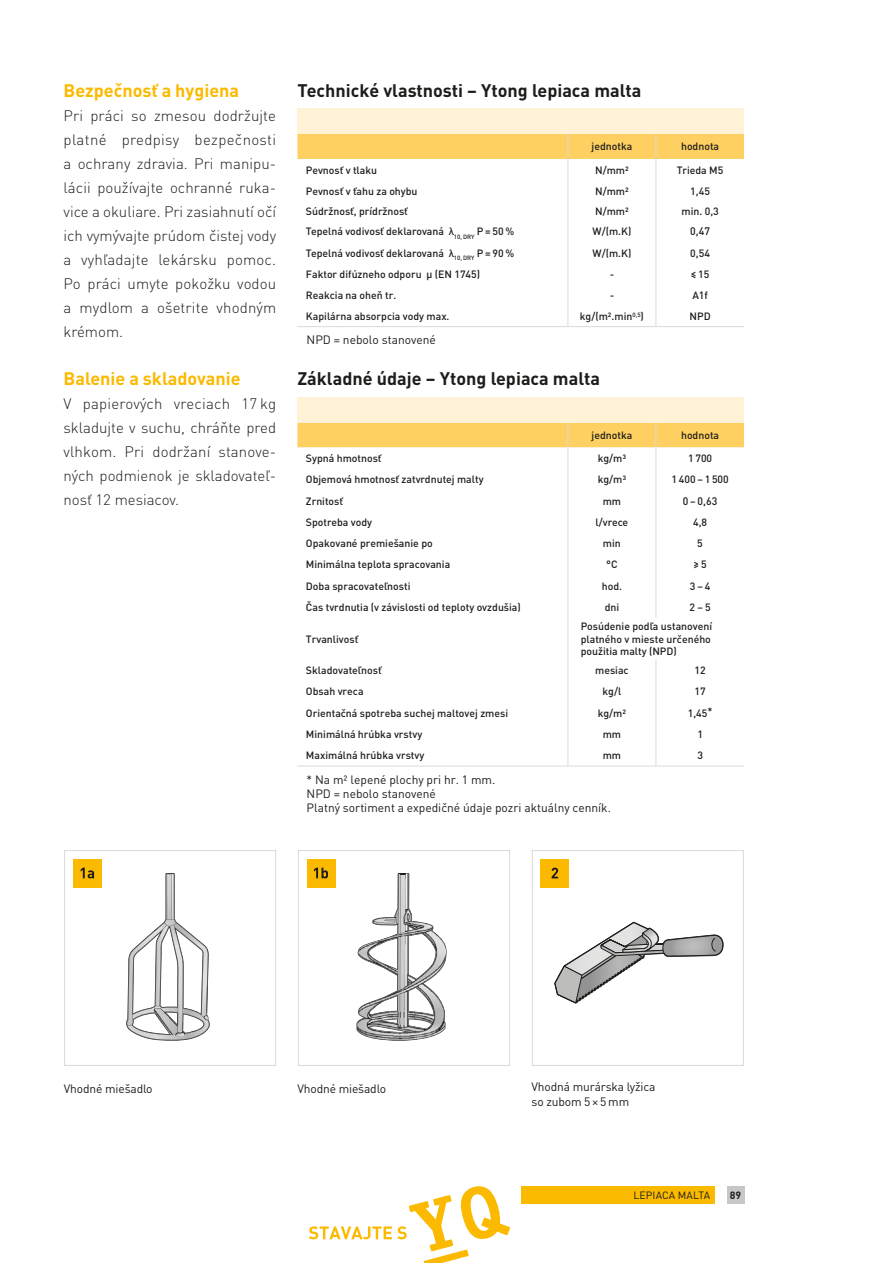
<style>
.page{position:relative;width:893px;height:1263px;background:#fff}
.page>*{position:absolute;margin:0;border:0;box-sizing:border-box;transform-origin:0 0}
.t1{font:700 18px "DIN Pro";color:#1d1d1b}
.t2{font:700 18px "DIN Pro";color:#fbba00}
.t3{font:300 15px/24px "DIN Pro";color:#1d1d1b;text-align:justify}
.t4{font:12px/14.4px "DIN Pro";color:#1d1d1b}
.t5{font:500 10.8px "DIN Pro";color:#1d1d1b}
.t6{font:500 10.5px/12.6px "DIN Pro";color:#1d1d1b}
.t7{font:10.5px "DIN Pro";letter-spacing:.01em;color:#1d1d1b}
.t8{font:700 10.5px "DIN Pro";color:#1d1d1b}
.s1{font-size:10.5px}
</style>
<div class="page">
<div style="left:727px;top:1186px;width:17px;height:17px;background:#c7c7c6"></div>
<svg style="left:356px;top:873px;width:57px;height:168px"></svg>
<img style="left:402px;top:874px;width:44px;height:166px">
<img style="left:357px;top:933px;width:45px;height:107px">
<svg style="left:126px;top:873px;width:84px;height:168px"></svg>
<img style="left:154px;top:1008px;width:54px;height:28px">
<svg style="left:554px;top:922px;width:170px;height:82px"></svg>
<div style="left:64px;top:850px;width:212px;height:216px;border:1px solid #dadada"></div>
<div style="left:298px;top:850px;width:212px;height:216px;border:1px solid #dadada"></div>
<div style="left:532px;top:850px;width:212px;height:216px;border:1px solid #dadada"></div>
<div style="left:73px;top:859px;width:28px;height:28px;background:#fbba00"></div>
<svg style="left:81px;top:868px;width:13px;height:10px"></svg>
<div style="left:307px;top:859px;width:28px;height:28px;background:#fbba00"></div>
<svg style="left:314px;top:868px;width:14px;height:10px"></svg>
<div style="left:541px;top:859px;width:28px;height:28px;background:#fbba00"></div>
<svg style="left:552px;top:868px;width:6px;height:10px"></svg>
<svg style="left:297px;top:134px;width:447px;height:192px"></svg>
<hr style="left:297px;top:326px;width:447px;height:1px;background:#dadada">
<div style="left:297px;top:108px;width:447px;height:26px;background:#fff2d7"></div>
<svg style="left:298px;top:618px;width:446px;height:148px"></svg>
<svg style="left:297px;top:422px;width:447px;height:196px"></svg>
<hr style="left:568px;top:618px;width:1px;height:41px;background:#dadada">
<svg style="left:568px;top:659px;width:1px;height:107px"></svg>
<svg style="left:656px;top:659px;width:1px;height:107px"></svg>
<hr style="left:297px;top:766px;width:447px;height:1px;background:#dadada">
<div style="left:297px;top:397px;width:447px;height:25px;background:#fff2d7"></div>
<div style="left:521px;top:1186px;width:193px;height:17px;background:#fbba00"></div>
<svg style="left:309px;top:1186px;width:201px;height:77px"></svg>
<h1 class="t2" style="left:64px;top:79px;width:177px">Bezpečnosť a hygiena</h1>
<p class="t3" style="left:64px;top:103px;width:214px">Pri práci so zmesou dodržujte platné predpisy bezpečnosti a ochrany zdravia. Pri manipu&shy;lácii používajte ochranné ruka&shy;vice a okuliare. Pri zasiahnutí očí ich vymývajte prúdom čistej vody a vyhľadajte lekársku pomoc.<br>Po práci umyte pokožku vodou a mydlom a ošetrite vhodným krémom.</p>
<h1 class="t2" style="left:64px;top:367px;width:179px">Balenie a skladovanie</h1>
<h2 class="t3" style="left:64px;top:391px;width:214px">V papierových vreciach 17 kg skladujte v suchu, chráňte pred vlhkom. Pri dodržaní stanove&shy;ných podmienok je skladovateľ&shy;nosť 12 mesiacov.</h2>
<h1 class="t1" style="left:298px;top:78px;width:345px">Technické vlastnosti – Ytong lepiaca malta</h1>
<p class="t6" style="left:592px;top:140px;width:42px">jednotka</p>
<p class="t6" style="left:681px;top:140px;width:40px">hodnota</p>
<p class="t6" style="left:306px;top:163px;width:73px">Pevnosť v tlaku</p>
<p class="t6" style="left:595px;top:163px;width:35px">N/mm²</p>
<p class="t6" style="left:677px;top:163px;width:48px">Trieda M5</p>
<p class="t6" style="left:306px;top:185px;width:113px">Pevnosť v ťahu za ohybu</p>
<p class="t6" style="left:595px;top:185px;width:35px">N/mm²</p>
<p class="t6" style="left:690px;top:185px;width:21px">1,45</p>
<p class="t6" style="left:306px;top:205px;width:103px">Súdržnosť, prídržnosť</p>
<p class="t6" style="left:595px;top:205px;width:35px">N/mm²</p>
<p class="t6" style="left:681px;top:205px;width:39px">min. 0,3</p>
<p class="t6" style="left:306px;top:225px;width:210px">Tepelná vodivosť deklarovaná λ<sub>10,</sub> <sub>DRY</sub> P = 50 %</p>
<p class="t6" style="left:592px;top:225px;width:40px">W/(m.K)</p>
<p class="t5" style="left:690px;top:225px;width:21px">0,47</p>
<p class="t6" style="left:306px;top:246px;width:210px">Tepelná vodivosť deklarovaná λ<sub>10,</sub> <sub>DRY</sub> P = 90 %</p>
<p class="t6" style="left:592px;top:246px;width:40px">W/(m.K)</p>
<p class="t6" style="left:690px;top:246px;width:21px">0,54</p>
<p class="t6" style="left:306px;top:267px;width:176px">Faktor difúzneho odporu μ (EN 1745)</p>
<p class="t6" style="left:610px;top:267px;width:6px">-</p>
<p class="t6" style="left:691px;top:267px;width:20px">≤15</p>
<p class="t6" style="left:306px;top:289px;width:92px">Reakcia na oheň tr.</p>
<p class="t6" style="left:610px;top:289px;width:6px">-</p>
<p class="t6" style="left:692px;top:289px;width:17px">A1f</p>
<p class="t6" style="left:306px;top:310px;width:145px">Kapilárna absorpcia vody max.</p>
<p class="t6" style="left:580px;top:310px;width:65px">kg/(m².min<sup>0,5</sup>)</p>
<p class="t6" style="left:689px;top:310px;width:23px">NPD</p>
<p class="t4" style="left:307px;top:332px;width:131px">NPD = nebolo stanovené</p>
<h1 class="t1" style="left:297px;top:366px;width:304px">Základné údaje – Ytong lepiaca malta</h1>
<p class="t6" style="left:592px;top:428px;width:42px">jednotka</p>
<p class="t6" style="left:681px;top:428px;width:40px">hodnota</p>
<p class="t6" style="left:306px;top:452px;width:77px">Sypná hmotnosť</p>
<p class="t6" style="left:598px;top:452px;width:30px">kg/m³</p>
<p class="t6" style="left:688px;top:452px;width:26px">1 700</p>
<p class="t6" style="left:306px;top:473px;width:179px">Objemová hmotnosť zatvrdnutej malty</p>
<p class="t6" style="left:598px;top:473px;width:30px">kg/m³</p>
<p class="t6" style="left:671px;top:473px;width:59px">1400–1500</p>
<p class="t6" style="left:306px;top:494px;width:39px">Zrnitosť</p>
<p class="t6" style="left:603px;top:494px;width:20px">mm</p>
<p class="t5" style="left:683px;top:494px;width:36px">0 <span class="s1">–</span> 0,63</p>
<p class="t6" style="left:306px;top:516px;width:68px">Spotreba vody</p>
<p class="t6" style="left:596px;top:516px;width:34px">l/vrece</p>
<p class="t6" style="left:693px;top:516px;width:16px">4,8</p>
<p class="t6" style="left:306px;top:537px;width:128px">Opakované premiešanie po</p>
<p class="t6" style="left:603px;top:537px;width:19px">min</p>
<p class="t6" style="left:697px;top:537px;width:7px">5</p>
<p class="t6" style="left:306px;top:558px;width:146px">Minimálna teplota spracovania</p>
<p class="t6" style="left:606px;top:558px;width:13px">°C</p>
<p class="t6" style="left:693px;top:558px;width:15px">≥ 5</p>
<p class="t6" style="left:306px;top:579px;width:106px">Doba spracovateľnosti</p>
<p class="t6" style="left:602px;top:579px;width:22px">hod.</p>
<p class="t6" style="left:690px;top:579px;width:22px">3–4</p>
<p class="t6" style="left:306px;top:601px;width:216px">Čas tvrdnutia (v závislosti od teploty ovzdušia)</p>
<p class="t6" style="left:605px;top:601px;width:16px">dni</p>
<p class="t6" style="left:689px;top:601px;width:23px">2 – 5</p>
<p class="t6" style="left:306px;top:632px;width:54px">Trvanlivosť</p>
<p class="t6" style="left:581px;top:619px;width:133px">Posúdenie podľa ustanovení platného v mieste určeného použitia malty (NPD)</p>
<p class="t6" style="left:306px;top:664px;width:77px">Skladovateľnosť</p>
<p class="t6" style="left:595px;top:664px;width:35px">mesiac</p>
<p class="t6" style="left:694px;top:664px;width:13px">12</p>
<p class="t6" style="left:306px;top:685px;width:59px">Obsah vreca</p>
<p class="t6" style="left:603px;top:685px;width:20px">kg/l</p>
<p class="t6" style="left:694px;top:685px;width:13px">17</p>
<p class="t6" style="left:306px;top:706px;width:204px">Orientačná spotreba suchej maltovej zmesi</p>
<p class="t6" style="left:598px;top:706px;width:30px">kg/m²</p>
<p class="t6" style="left:688px;top:706px;width:26px">1,45*</p>
<p class="t6" style="left:306px;top:727px;width:118px">Minimálná hrúbka vrstvy</p>
<p class="t6" style="left:603px;top:727px;width:20px">mm</p>
<p class="t6" style="left:697px;top:727px;width:7px">1</p>
<p class="t6" style="left:306px;top:749px;width:120px">Maximálná hrúbka vrstvy</p>
<p class="t6" style="left:603px;top:749px;width:20px">mm</p>
<p class="t6" style="left:697px;top:749px;width:7px">3</p>
<p class="t4" style="left:307px;top:772px;width:306px">* Na m² lepené plochy pri hr. 1 mm.<br>NPD = nebolo stanovené<br>Platný sortiment a expedičné údaje pozri aktuálny cenník.</p>
<p class="t4" style="left:64px;top:1081px;width:90px">Vhodné miešadlo</p>
<p class="t4" style="left:297px;top:1081px;width:90px">Vhodné miešadlo</p>
<p class="t4" style="left:531px;top:1079px;width:125px">Vhodná murárska lyžica so zubom 5 × 5 mm</p>
<p class="t7" style="left:633px;top:1188px;width:78px">LEPIACA MALTA</p>
<p class="t8" style="left:730px;top:1188px;width:13px">89</p>
</div>
